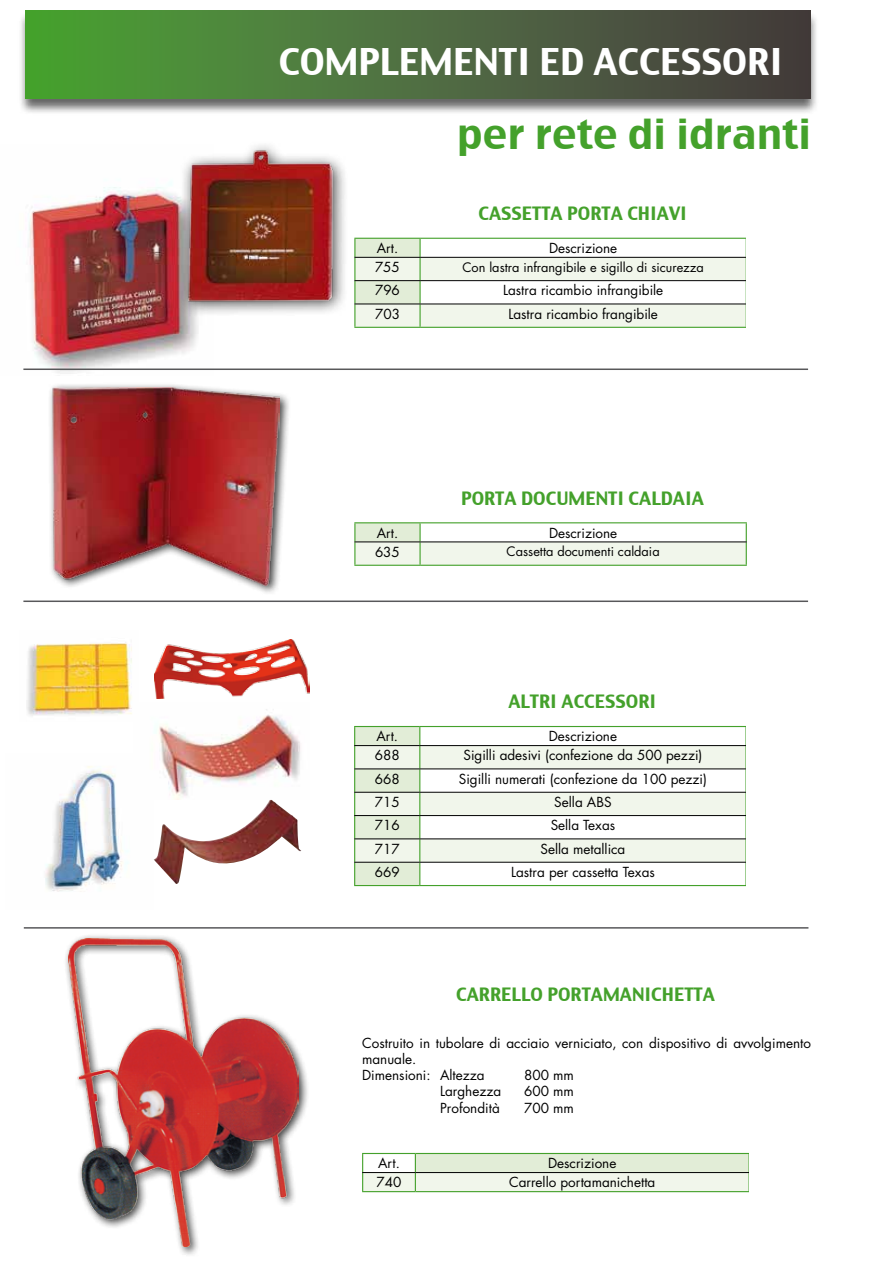
<style>
.page{position:relative;width:893px;height:1263px;background:#fff}
.page>*{position:absolute;margin:0;border:0;box-sizing:border-box;transform-origin:0 0}
.t1{font:40.5px "Charcoal CY";color:#44a12b}
.t2{font:36px "Charcoal CY";color:#fff}
.t3{font:18px "Charcoal CY";color:#44a12b}
.t4{font:13.5px/16.2px "Futura";color:#000}
.t5{font:12.75px "Futura";color:#000}
</style>
<div class="page">
<img style="left:28px;top:182px;width:170px;height:192px">
<div style="left:64px;top:933px;width:246px;height:324px;background:#000;opacity:.75"></div>
<img style="left:69px;top:938px;width:230px;height:309px">
<div style="left:18px;top:11px;width:801px;height:104px;background:#000;opacity:.6"></div>
<div style="left:26px;top:10px;width:785px;height:89px;background:linear-gradient(to right,#4ea338,#493942)"></div>
<hr style="left:23px;top:368px;width:785px;height:2px;background:#58585a">
<hr style="left:24px;top:927px;width:784px;height:2px;background:#58585a">
<hr style="left:354px;top:327px;width:66px;height:1px;background:#44a12b">
<hr style="left:420px;top:327px;width:326px;height:1px;background:#44a12b">
<hr style="left:746px;top:327px;width:65px;height:1px;background:#44a12b">
<svg style="left:354px;top:238px;width:392px;height:89px"></svg>
<hr style="left:354px;top:257px;width:66px;height:1px;background:#000">
<hr style="left:420px;top:257px;width:326px;height:1px;background:#000">
<hr style="left:746px;top:257px;width:65px;height:1px;background:#000">
<hr style="left:354px;top:280px;width:66px;height:1px;background:#000">
<hr style="left:420px;top:280px;width:326px;height:1px;background:#000">
<hr style="left:746px;top:280px;width:65px;height:1px;background:#000">
<hr style="left:354px;top:304px;width:66px;height:1px;background:#000">
<hr style="left:420px;top:304px;width:326px;height:1px;background:#000">
<hr style="left:746px;top:304px;width:65px;height:1px;background:#000">
<hr style="left:354px;top:522px;width:66px;height:1px;background:#44a12b">
<hr style="left:420px;top:522px;width:326px;height:1px;background:#44a12b">
<hr style="left:746px;top:522px;width:65px;height:1px;background:#44a12b">
<hr style="left:354px;top:565px;width:66px;height:1px;background:#44a12b">
<hr style="left:420px;top:565px;width:326px;height:1px;background:#44a12b">
<hr style="left:746px;top:565px;width:65px;height:1px;background:#44a12b">
<svg style="left:354px;top:523px;width:393px;height:42px"></svg>
<hr style="left:354px;top:541px;width:66px;height:1px;background:#000">
<hr style="left:420px;top:541px;width:326px;height:1px;background:#000">
<hr style="left:746px;top:541px;width:65px;height:1px;background:#000">
<hr style="left:362px;top:1153px;width:53px;height:1px;background:#44a12b">
<hr style="left:415px;top:1153px;width:334px;height:1px;background:#44a12b">
<hr style="left:749px;top:1153px;width:62px;height:1px;background:#44a12b">
<hr style="left:362px;top:1191px;width:53px;height:1px;background:#44a12b">
<hr style="left:415px;top:1191px;width:334px;height:1px;background:#44a12b">
<hr style="left:749px;top:1191px;width:62px;height:1px;background:#44a12b">
<svg style="left:362px;top:1154px;width:387px;height:37px;background:#e9f1e1"></svg>
<hr style="left:362px;top:1172px;width:53px;height:1px;background:#000">
<hr style="left:415px;top:1172px;width:334px;height:1px;background:#000">
<hr style="left:749px;top:1172px;width:62px;height:1px;background:#000">
<div style="left:176px;top:139px;width:172px;height:177px;background:#000;opacity:.75"></div>
<img style="left:184px;top:145px;width:155px;height:162px">
<img style="left:45px;top:766px;width:83px;height:126px">
<img style="left:26px;top:642px;width:106px;height:74px">
<img style="left:155px;top:709px;width:146px;height:90px">
<img style="left:154px;top:800px;width:147px;height:84px">
<hr style="left:23px;top:600px;width:785px;height:2px;background:#58585a">
<img style="left:154px;top:639px;width:155px;height:59px">
<div style="left:47px;top:383px;width:243px;height:212px;background:#000;opacity:.75"></div>
<img style="left:50px;top:388px;width:230px;height:197px">
<hr style="left:354px;top:885px;width:66px;height:1px;background:#44a12b">
<hr style="left:420px;top:885px;width:326px;height:1px;background:#44a12b">
<hr style="left:746px;top:885px;width:64px;height:1px;background:#44a12b">
<svg style="left:354px;top:726px;width:392px;height:159px"></svg>
<hr style="left:745px;top:862px;width:2px;height:23px;background:#44a12b">
<hr style="left:354px;top:745px;width:66px;height:1px;background:#000">
<hr style="left:420px;top:745px;width:326px;height:1px;background:#000">
<hr style="left:746px;top:745px;width:64px;height:1px;background:#000">
<hr style="left:354px;top:768px;width:66px;height:1px;background:#000">
<hr style="left:420px;top:768px;width:326px;height:1px;background:#000">
<hr style="left:746px;top:768px;width:64px;height:1px;background:#000">
<hr style="left:354px;top:792px;width:66px;height:1px;background:#000">
<hr style="left:420px;top:792px;width:326px;height:1px;background:#000">
<hr style="left:746px;top:792px;width:64px;height:1px;background:#000">
<hr style="left:354px;top:815px;width:66px;height:1px;background:#000">
<hr style="left:420px;top:815px;width:326px;height:1px;background:#000">
<hr style="left:746px;top:815px;width:64px;height:1px;background:#000">
<hr style="left:354px;top:838px;width:66px;height:1px;background:#000">
<hr style="left:420px;top:838px;width:326px;height:1px;background:#000">
<hr style="left:746px;top:838px;width:64px;height:1px;background:#000">
<hr style="left:354px;top:862px;width:66px;height:1px;background:#000">
<hr style="left:420px;top:862px;width:326px;height:1px;background:#000">
<hr style="left:746px;top:862px;width:64px;height:1px;background:#000">
<div style="left:747px;top:232px;width:68px;height:102px;background:#fff"></div>
<div style="left:747px;top:518px;width:68px;height:58px;background:#fff"></div>
<div style="left:747px;top:716px;width:81px;height:176px;background:#fff"></div>
<div style="left:750px;top:1147px;width:65px;height:51px;background:#fff"></div>
<div style="left:0;top:1237px;width:128px;height:26px;background:#fff"></div>
<h2 class="t2" style="left:279px;top:39px;width:506px">COMPLEMENTI ED ACCESSORI</h2>
<h1 class="t1" style="left:457px;top:108px;width:356px">per rete di idranti</h1>
<h3 class="t3" style="left:478px;top:202px;width:210px">CASSETTA PORTA CHIAVI</h3>
<p class="t4" style="left:377px;top:240px;width:23px">Art.</p>
<p class="t4" style="left:549px;top:240px;width:70px">Descrizione</p>
<p class="t4" style="left:375px;top:259px;width:26px">755</p>
<p class="t5" style="left:462px;top:258px;width:243px">Con lastra infrangibile e sigillo di sicurezza</p>
<p class="t4" style="left:375px;top:282px;width:26px">796</p>
<p class="t4" style="left:503px;top:282px;width:162px">Lastra ricambio infrangibile</p>
<p class="t4" style="left:375px;top:306px;width:26px">703</p>
<p class="t4" style="left:508px;top:306px;width:151px">Lastra ricambio frangibile</p>
<h3 class="t3" style="left:461px;top:486px;width:244px">PORTA DOCUMENTI CALDAIA</h3>
<p class="t4" style="left:377px;top:524px;width:23px">Art.</p>
<p class="t4" style="left:549px;top:524px;width:70px">Descrizione</p>
<p class="t4" style="left:375px;top:543px;width:26px">635</p>
<p class="t5" style="left:507px;top:543px;width:155px">Cassetta documenti caldaia</p>
<h3 class="t3" style="left:508px;top:690px;width:149px">ALTRI ACCESSORI</h3>
<p class="t4" style="left:376px;top:728px;width:23px">Art.</p>
<p class="t4" style="left:549px;top:728px;width:70px">Descrizione</p>
<p class="t4" style="left:375px;top:747px;width:26px">688</p>
<p class="t4" style="left:463px;top:747px;width:240px">Sigilli adesivi (confezione da 500 pezzi)</p>
<p class="t4" style="left:375px;top:770px;width:26px">668</p>
<p class="t4" style="left:459px;top:770px;width:250px">Sigilli numerati (confezione da 100 pezzi)</p>
<p class="t4" style="left:375px;top:794px;width:26px">715</p>
<p class="t4" style="left:554px;top:794px;width:59px">Sella ABS</p>
<p class="t4" style="left:375px;top:817px;width:26px">716</p>
<p class="t4" style="left:551px;top:817px;width:66px">Sella Texas</p>
<p class="t4" style="left:375px;top:840px;width:26px">717</p>
<p class="t4" style="left:540px;top:840px;width:86px">Sella metallica</p>
<p class="t4" style="left:375px;top:864px;width:26px">669</p>
<p class="t4" style="left:511px;top:864px;width:145px">Lastra per cassetta Texas</p>
<h3 class="t3" style="left:456px;top:982px;width:260px">CARRELLO PORTAMANICHETTA</h3>
<p class="t4" style="left:362px;top:1034px;width:450px">Costruito in tubolare di acciaio verniciato, con dispositivo di avvolgimento manuale.<br>Dimensioni: Altezza</p>
<p class="t4" style="left:524px;top:1067px;width:51px">800 mm</p>
<p class="t4" style="left:440px;top:1083px;width:63px">Larghezza</p>
<p class="t4" style="left:524px;top:1083px;width:51px">600 mm</p>
<p class="t4" style="left:440px;top:1099px;width:61px">Profondità</p>
<p class="t4" style="left:524px;top:1099px;width:51px">700 mm</p>
<p class="t4" style="left:378px;top:1155px;width:23px">Art.</p>
<p class="t4" style="left:548px;top:1155px;width:70px">Descrizione</p>
<p class="t4" style="left:377px;top:1174px;width:26px">740</p>
<p class="t4" style="left:509px;top:1174px;width:148px">Carrello portamanichetta</p>
</div>
